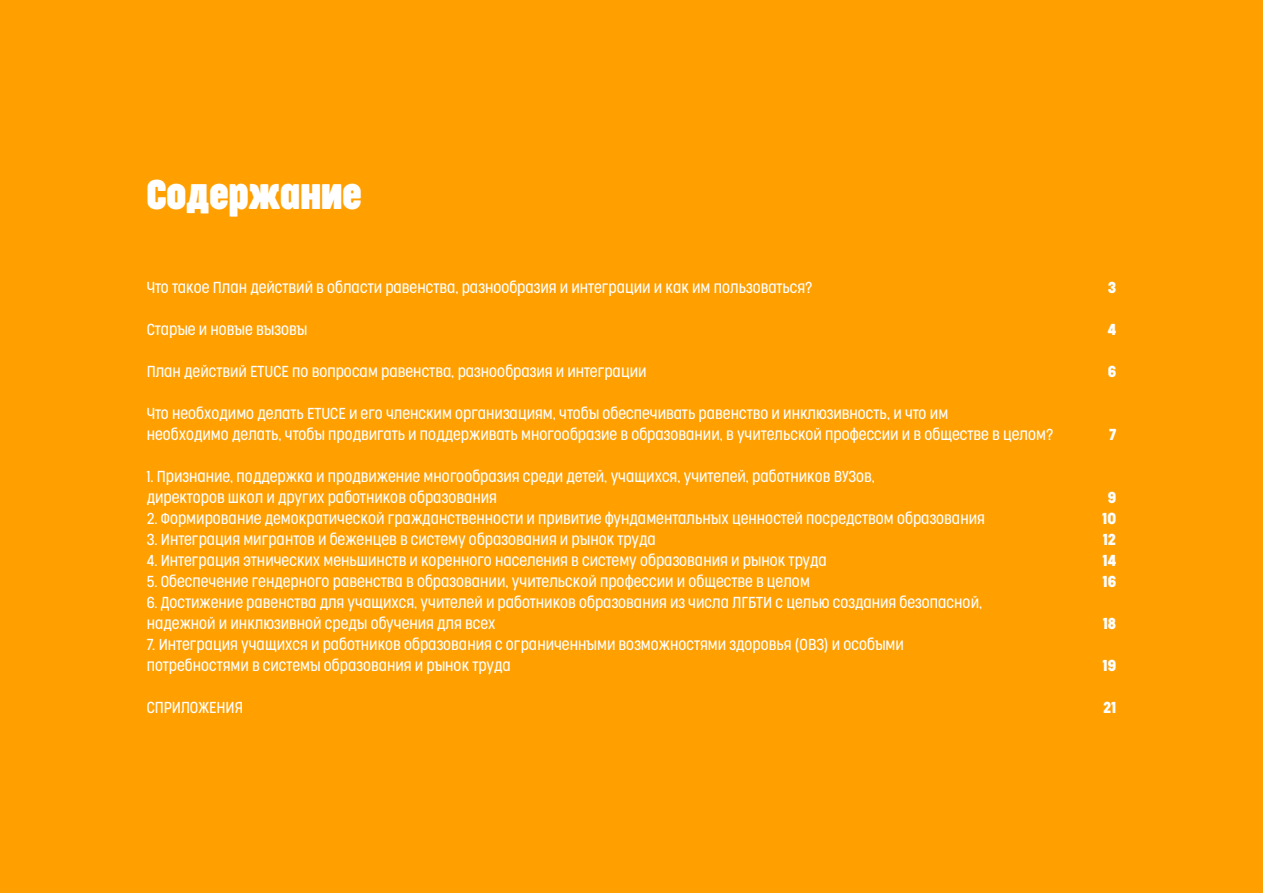
<style>
.page{position:relative;width:1263px;height:893px;background:#fff}
.page>*{position:absolute;margin:0;border:0;box-sizing:border-box;transform-origin:0 0}
.t1{font:700 39px "Cocogoose Compressed";color:#fff}
.t2{font:300 15px/21px "Cocogoose Condensed";color:#fff}
.t3{font:15px "Cocogoose Condensed";color:#fff}
</style>
<div class="page">
<div style="left:0;top:0;width:1262px;height:893px;background:#ff9f00"></div>
<h1 class="t1" style="left:147px;top:167px;width:217px">Содержание</h1>
<p class="t2" style="left:147px;top:276px;width:667px">Что такое План действий в области равенства, разнообразия и интеграции и как им пользоваться?</p>
<p class="t3" style="left:1108px;top:277px;width:10px">3</p>
<p class="t2" style="left:147px;top:318px;width:162px">Старые и новые вызовы</p>
<p class="t3" style="left:1108px;top:319px;width:10px">4</p>
<p class="t2" style="left:147px;top:360px;width:501px">План действий ETUCE по вопросам равенства, разнообразия и интеграции</p>
<p class="t3" style="left:1108px;top:361px;width:10px">6</p>
<p class="t2" style="left:147px;top:402px;width:908px">Что необходимо делать ETUCE и его членским организациям, чтобы обеспечивать равенство и инклюзивность, и что им<br>необходимо делать, чтобы продвигать и поддерживать многообразие в образовании, в учительской профессии и в обществе в целом?</p>
<p class="t3" style="left:1109px;top:424px;width:9px">7</p>
<p class="t2" style="left:147px;top:465px;width:730px">1. Признание, поддержка и продвижение многообразия среди детей, учащихся, учителей, работников ВУЗов, директоров школ и других работников образования</p>
<p class="t3" style="left:1108px;top:487px;width:10px">9</p>
<p class="t2" style="left:147px;top:507px;width:840px">2. Формирование демократической гражданственности и привитие фундаментальных ценностей посредством образования</p>
<p class="t3" style="left:1102px;top:508px;width:15px">10</p>
<p class="t2" style="left:147px;top:528px;width:511px">3. Интеграция мигрантов и беженцев в систему образования и рынок труда</p>
<p class="t3" style="left:1103px;top:529px;width:15px">12</p>
<p class="t2" style="left:147px;top:549px;width:682px">4. Интеграция этнических меньшинств и коренного населения в систему образования и рынок труда</p>
<p class="t3" style="left:1103px;top:550px;width:15px">14</p>
<p class="t2" style="left:147px;top:570px;width:665px">5. Обеспечение гендерного равенства в образовании, учительской профессии и обществе в целом</p>
<p class="t3" style="left:1103px;top:571px;width:15px">16</p>
<p class="t2" style="left:147px;top:591px;width:837px">6. Достижение равенства для учащихся, учителей и работников образования из числа ЛГБТИ с целью создания безопасной, надежной и инклюзивной среды обучения для всех</p>
<p class="t3" style="left:1103px;top:613px;width:15px">18</p>
<p class="t2" style="left:147px;top:633px;width:759px">7. Интеграция учащихся и работников образования с ограниченными возможностями здоровья (ОВЗ) и особыми потребностями в системы образования и рынок труда</p>
<p class="t3" style="left:1103px;top:655px;width:15px">19</p>
<p class="t2" style="left:147px;top:696px;width:98px">CПРИЛОЖЕНИЯ</p>
<p class="t3" style="left:1103px;top:697px;width:15px">21</p>
</div>
